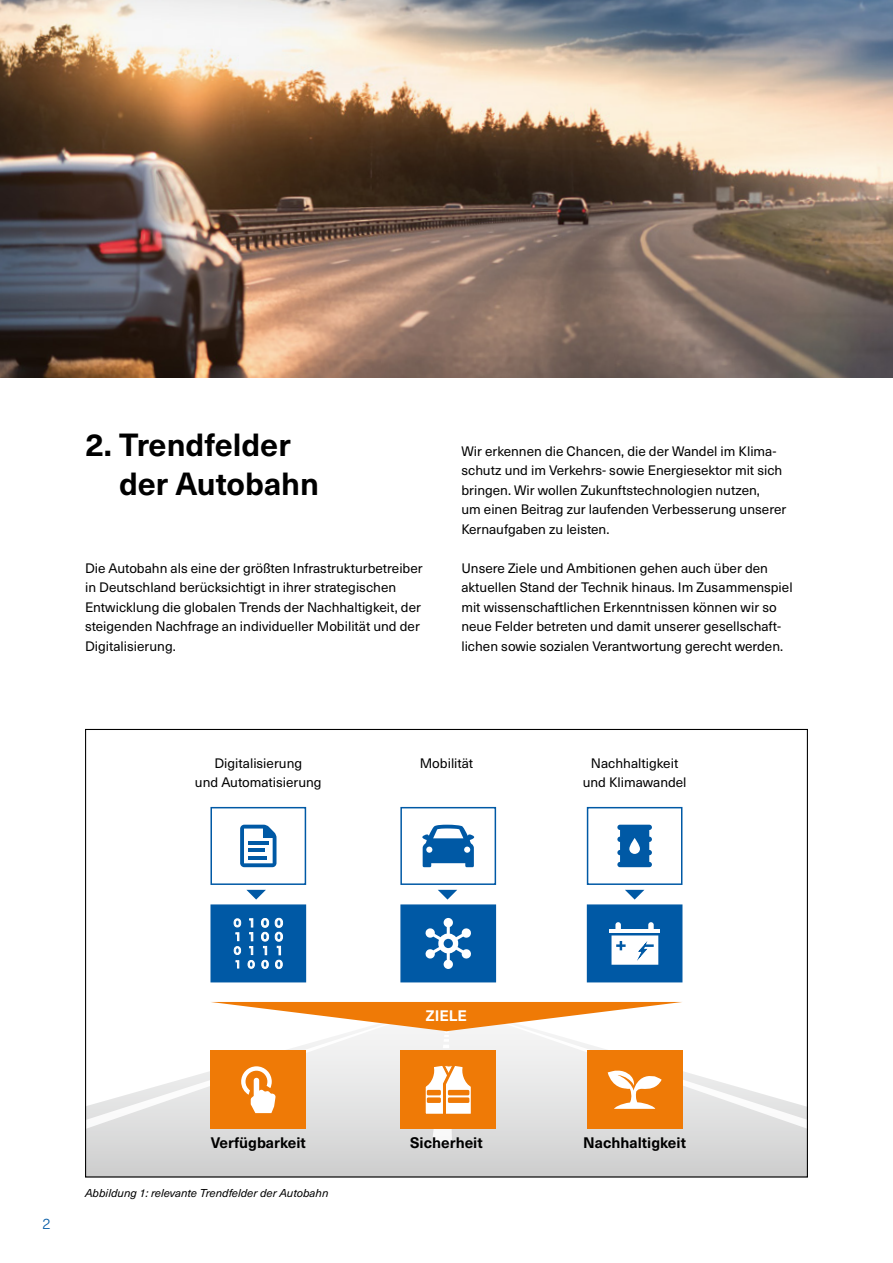
<style>
.page{position:relative;width:893px;height:1263px;background:#fff}
.page>*{position:absolute;margin:0;border:0;box-sizing:border-box;transform-origin:0 0}
.t1{font:700 31.5px/39px "Neue Haas Unica W1 G";color:#000}
.t2{font:700 15px "Neue Haas Unica W1 G";color:#000}
.t3{font:700 15px "Neue Haas Unica W1 G";color:#fff}
.t4{font:300 15px "Neue Haas Unica W1 G";color:#0059a5}
.t5{font:13.5px/19.5px "Neue Haas Unica W1 G";color:#000}
.t6{font:italic 11.25px "Neue Haas Unica W1 G";color:#000}
</style>
<div class="page">
<div style="left:87px;top:1144px;width:719px;height:31px;background:#d2d3d3"></div>
<svg style="left:246px;top:890px;width:20px;height:9px"></svg>
<svg style="left:625px;top:890px;width:19px;height:9px"></svg>
<svg style="left:438px;top:890px;width:19px;height:9px"></svg>
<div style="left:210px;top:807px;width:96px;height:78px;border:2px solid #0059a5"></div>
<div style="left:210px;top:904px;width:96px;height:78px;background:#0059a5;border:2px solid #0059a5"></div>
<svg style="left:233px;top:918px;width:22px;height:51px"></svg>
<svg style="left:261px;top:917px;width:22px;height:52px"></svg>
<svg style="left:240px;top:825px;width:36px;height:42px"></svg>
<hr style="left:248px;top:856px;width:19px;height:3px;background:#0059a5">
<hr style="left:248px;top:842px;width:20px;height:3px;background:#0059a5">
<hr style="left:248px;top:849px;width:16px;height:3px;background:#0059a5">
<div style="left:400px;top:807px;width:96px;height:78px;border:2px solid #0059a5"></div>
<div style="left:400px;top:904px;width:96px;height:78px;background:#0059a5;border:2px solid #0059a5"></div>
<svg style="left:422px;top:825px;width:53px;height:42px"></svg>
<svg style="left:425px;top:918px;width:46px;height:51px"></svg>
<div style="left:587px;top:807px;width:95px;height:78px;border:2px solid #0059a5"></div>
<svg style="left:617px;top:825px;width:35px;height:42px"></svg>
<div style="left:587px;top:904px;width:95px;height:78px;background:#0059a5"></div>
<hr style="left:609px;top:929px;width:51px;height:4px;background:#fff">
<svg style="left:615px;top:922px;width:6px;height:7px"></svg>
<svg style="left:648px;top:922px;width:6px;height:7px"></svg>
<svg style="left:85px;top:1002px;width:723px;height:142px"></svg>
<svg style="left:611px;top:935px;width:47px;height:30px"></svg>
<img style="left:0;top:0;width:893px;height:378px">
<h1 class="t1" style="left:119px;top:423px;width:201px;text-indent:-34px">2. Trendfelder der Autobahn</h1>
<p class="t5" style="left:85px;top:558px;width:339px">Die Autobahn als eine der größten Infrastrukturbetreiber in Deutschland berücksichtigt in ihrer strategischen Entwicklung die globalen Trends der Nachhaltigkeit, der steigenden Nachfrage an individueller Mobilität und der Digitalisierung.</p>
<p class="t5" style="left:461px;top:441px;width:326px">Wir erkennen die Chancen, die der Wandel im Klima&shy;schutz und im Verkehrs- sowie Energiesektor mit sich bringen. Wir wollen Zukunftstechnologien nutzen,<br>um einen Beitrag zur laufenden Verbesserung unserer Kernaufgaben zu leisten.</p>
<p class="t5" style="left:461px;top:558px;width:333px">Unsere Ziele und Ambitionen gehen auch über den aktuellen Stand der Technik hinaus. Im Zusammenspiel mit wissenschaftlichen Erkenntnissen können wir so neue Felder betreten und damit unserer gesellschaft&shy;lichen sowie sozialen Verantwortung gerecht werden.</p>
<p class="t5" style="left:195px;top:753px;width:128px;text-align:center">Digitalisierung<br>und Automatisierung</p>
<p class="t5" style="left:420px;top:753px;width:55px">Mobilität</p>
<p class="t5" style="left:583px;top:753px;width:105px;text-align:center">Nachhaltigkeit und Klimawandel</p>
<p class="t4" style="left:43px;top:1213px;width:10px">2</p>
<p class="t2" style="left:211px;top:1131px;width:97px">Verfügbarkeit</p>
<p class="t6" style="left:85px;top:1185px;width:245px">Abbildung 1: relevante Trendfelder der Autobahn</p>
<p class="t3" style="left:426px;top:1005px;width:43px">ZIELE</p>
<p class="t2" style="left:410px;top:1131px;width:74px">Sicherheit</p>
<p class="t2" style="left:583px;top:1131px;width:104px">Nachhaltigkeit</p>
</div>
